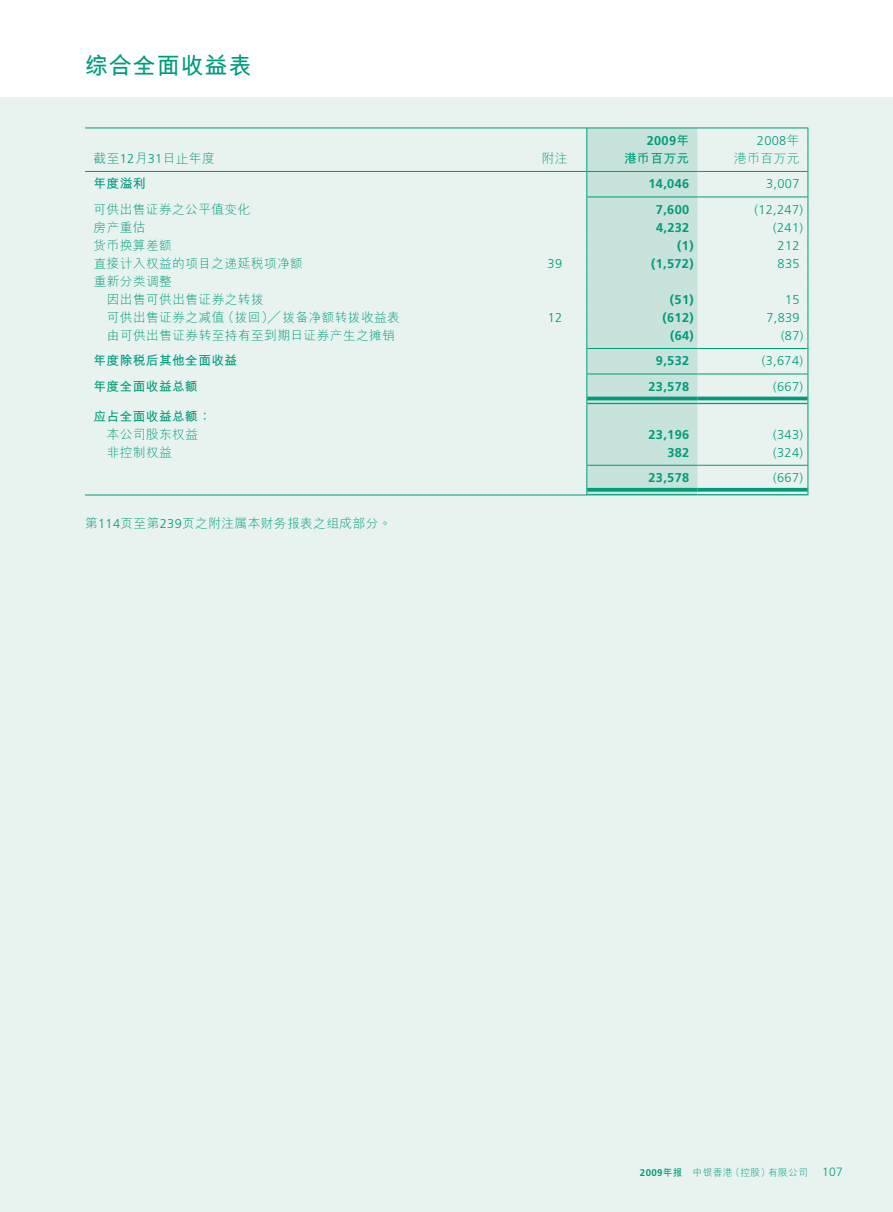
<style>
.page{position:relative;width:893px;height:1212px;background:#fff}
.page>*{position:absolute;margin:0;border:0;box-sizing:border-box;transform-origin:0 0}
.t1{font:700 23.25px "M Hei HKS";letter-spacing:.03em;color:#009b7a}
.t2{font:300 12.75px/18px "M Hei HKS";letter-spacing:.03em;color:#009b7a}
.t3{font:300 12.75px "Frutiger LT Std";letter-spacing:.03em;color:#009b7a}
.t4{font:700 12.75px "Frutiger LT Std";letter-spacing:.03em;color:#009b7a}
.t5{font:700 12.75px "M Hei HKS";letter-spacing:.03em;color:#009b7a}
.t6{font:300 12px "Frutiger LT Std";color:#009b7a}
.t7{font:300 9.75px "M Hei HKS";letter-spacing:.03em;color:#009b7a}
.s1{font-family:"M Hei HKS"}
.s2{font-family:"Frutiger LT Std"}
.s3{font-family:"Frutiger LT Std";font-weight:700}
.s4{font-weight:700}
</style>
<div class="page">
<div style="left:0;top:98px;width:893px;height:1114px;background:#e8f3f0"></div>
<svg style="left:807px;top:129px;width:1px;height:366px"></svg>
<hr style="left:85px;top:128px;width:438px;height:1px;background:#009b7a">
<hr style="left:523px;top:128px;width:64px;height:1px;background:#009b7a">
<hr style="left:697px;top:128px;width:111px;height:1px;background:#009b7a">
<div style="left:586px;top:128px;width:111px;height:367px;background:#c7e3dc"></div>
<hr style="left:85px;top:171px;width:438px;height:1px;background:#009b7a">
<hr style="left:523px;top:171px;width:63px;height:1px;background:#009b7a">
<hr style="left:587px;top:171px;width:110px;height:1px;background:#009b7a">
<hr style="left:697px;top:171px;width:110px;height:1px;background:#009b7a">
<hr style="left:587px;top:197px;width:110px;height:1px;background:#009b7a">
<hr style="left:697px;top:197px;width:110px;height:1px;background:#009b7a">
<hr style="left:587px;top:348px;width:110px;height:1px;background:#009b7a">
<hr style="left:697px;top:348px;width:110px;height:1px;background:#009b7a">
<hr style="left:587px;top:374px;width:110px;height:1px;background:#009b7a">
<hr style="left:697px;top:374px;width:110px;height:1px;background:#009b7a">
<hr style="left:587px;top:397px;width:110px;height:3px;background:#009b7a">
<hr style="left:587px;top:403px;width:110px;height:1px;background:#009b7a">
<hr style="left:697px;top:397px;width:110px;height:3px;background:#009b7a">
<hr style="left:697px;top:403px;width:110px;height:1px;background:#009b7a">
<hr style="left:587px;top:465px;width:110px;height:1px;background:#009b7a">
<hr style="left:697px;top:465px;width:110px;height:1px;background:#009b7a">
<hr style="left:85px;top:495px;width:438px;height:1px;background:#009b7a">
<hr style="left:523px;top:495px;width:63px;height:1px;background:#009b7a">
<svg style="left:587px;top:488px;width:110px;height:4px"></svg>
<hr style="left:587px;top:494px;width:110px;height:1px;background:#009b7a">
<svg style="left:697px;top:488px;width:110px;height:4px"></svg>
<hr style="left:697px;top:494px;width:110px;height:1px;background:#009b7a">
<h1 class="t1" style="left:85px;top:48px;width:168px">綜合全面收益表</h1>
<p class="t4" style="left:647px;top:133px;width:44px">2009<span class="s1">年</span></p>
<p class="t3" style="left:757px;top:133px;width:44px">2008<span class="s1">年</span></p>
<p class="t2" style="left:94px;top:149px;width:123px">截至<span class="s2">12</span>月<span class="s2">31</span>日止年度</p>
<p class="t2" style="left:542px;top:149px;width:27px">附註</p>
<p class="t5" style="left:624px;top:149px;width:67px">港幣百萬元</p>
<p class="t2" style="left:734px;top:149px;width:67px">港幣百萬元</p>
<p class="t5" style="left:94px;top:174px;width:54px">年度溢利</p>
<p class="t4" style="left:648px;top:176px;width:42px">14,046</p>
<p class="t3" style="left:766px;top:177px;width:35px">3,007</p>
<p class="t2" style="left:94px;top:200px;width:158px">可供出售證券之公平值變化</p>
<p class="t4" style="left:656px;top:202px;width:35px">7,600</p>
<p class="t3" style="left:754px;top:202px;width:50px">(12,247)</p>
<p class="t2" style="left:94px;top:218px;width:54px">房產重估</p>
<p class="t4" style="left:656px;top:220px;width:35px">4,232</p>
<p class="t3" style="left:773px;top:220px;width:31px">(241)</p>
<p class="t2" style="left:94px;top:236px;width:80px">貨幣換算差額</p>
<p class="t4" style="left:677px;top:238px;width:18px">(1)</p>
<p class="t3" style="left:778px;top:238px;width:23px">212</p>
<p class="t2" style="left:94px;top:254px;width:211px">直接計入權益的項目之遞延稅項淨額</p>
<p class="t3" style="left:548px;top:256px;width:16px">39</p>
<p class="t4" style="left:651px;top:256px;width:44px">(1,572)</p>
<p class="t3" style="left:778px;top:256px;width:23px">835</p>
<p class="t2" style="left:107px;top:272px;width:158px;text-indent:-13px">重新分類調整<br>因出售可供出售證券之轉撥</p>
<p class="t4" style="left:670px;top:292px;width:25px">(51)</p>
<p class="t3" style="left:785px;top:292px;width:16px">15</p>
<p class="t2" style="left:107px;top:308px;width:295px">可供出售證券之減值（撥回）╱撥備淨額轉撥收益表</p>
<p class="t3" style="left:548px;top:310px;width:16px">12</p>
<p class="t4" style="left:663px;top:310px;width:33px">(612)</p>
<p class="t3" style="left:766px;top:310px;width:35px">7,839</p>
<p class="t2" style="left:107px;top:326px;width:289px">由可供出售證券轉至持有至到期日證券產生之攤銷</p>
<p class="t4" style="left:670px;top:328px;width:25px">(64)</p>
<p class="t3" style="left:781px;top:328px;width:24px">(87)</p>
<p class="t5" style="left:94px;top:351px;width:145px">年度除稅後其他全面收益</p>
<p class="t4" style="left:656px;top:353px;width:35px">9,532</p>
<p class="t3" style="left:762px;top:354px;width:43px">(3,674)</p>
<p class="t5" style="left:94px;top:377px;width:106px">年度全面收益總額</p>
<p class="t4" style="left:648px;top:379px;width:42px">23,578</p>
<p class="t3" style="left:773px;top:379px;width:31px">(667)</p>
<p class="t5" style="left:94px;top:406px;width:119px">應佔全面收益總額：</p>
<p class="t2" style="left:107px;top:424px;width:93px">本公司股東權益</p>
<p class="t4" style="left:648px;top:427px;width:42px">23,196</p>
<p class="t3" style="left:773px;top:427px;width:31px">(343)</p>
<p class="t2" style="left:107px;top:442px;width:67px">非控制權益</p>
<p class="t4" style="left:667px;top:445px;width:23px">382</p>
<p class="t3" style="left:773px;top:445px;width:31px">(324)</p>
<p class="t4" style="left:648px;top:470px;width:42px">23,578</p>
<p class="t3" style="left:773px;top:470px;width:31px">(667)</p>
<p class="t2" style="left:85px;top:514px;width:308px">第<span class="s2">114</span>頁至第<span class="s2">239</span>頁之附註屬本財務報表之組成部分。</p>
<p class="t7" style="left:640px;top:1166px;width:169px"><span class="s3">2009</span><span class="s4">年報</span> 中銀香港（控股）有限公司</p>
<p class="t6" style="left:822px;top:1165px;width:22px">107</p>
</div>
